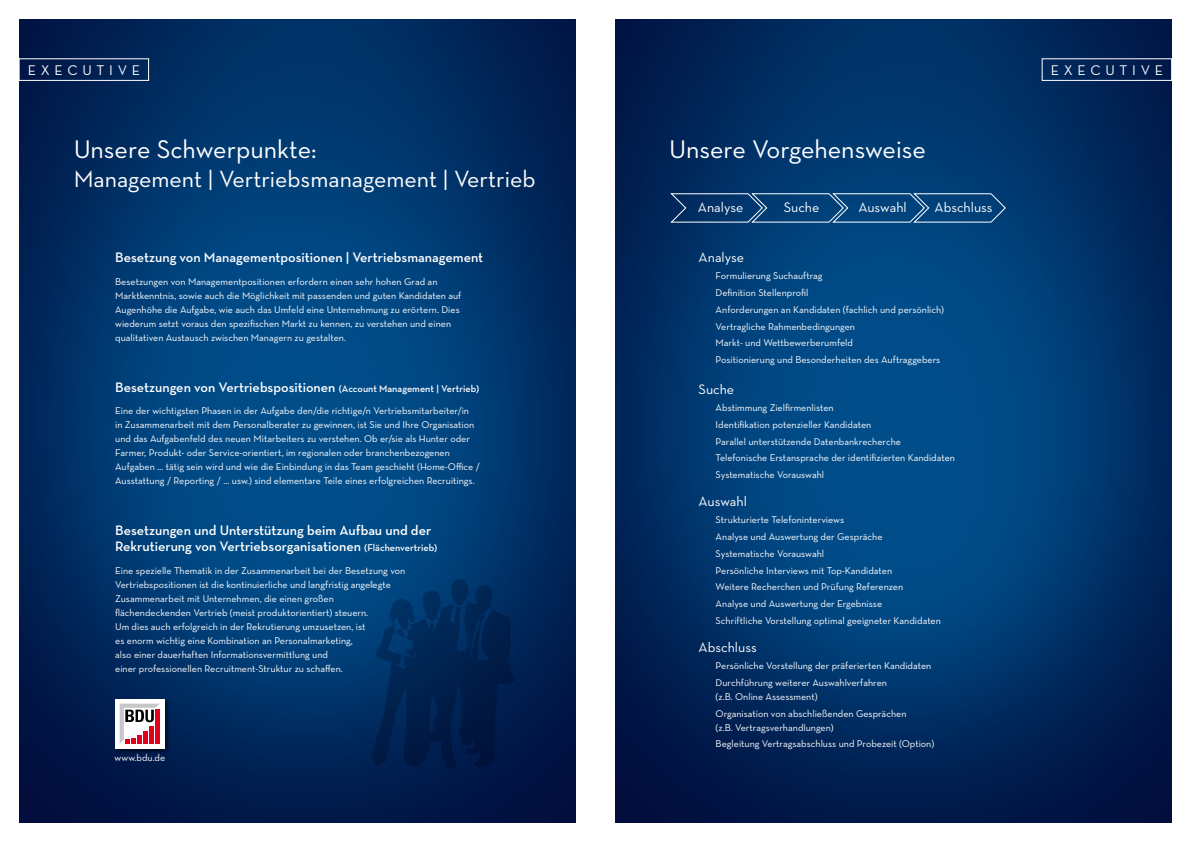
<style>
.page{position:relative;width:1191px;height:842px;background:#fff}
.page>*{position:absolute;margin:0;border:0;box-sizing:border-box;transform-origin:0 0}
.t1{font:26px "Neutra Text";color:#fff}
.t2{font:23.9px "Neutra Text";color:#fff}
.t3{font:14.3px "Neutra Text";letter-spacing:.33em;color:#fff}
.t4{font:600 14px/16px "Neutra Text";color:#fff}
.t5{font:14px "Neutra Text";color:#fff}
.t6{font:10px/16.8px "Neutra Text";color:#fff}
.s1{font-size:10px}
</style>
<div class="page">
<img style="left:615px;top:20px;width:556px;height:802px">
<img style="left:20px;top:20px;width:555px;height:802px">
<div style="left:19px;top:59px;width:130px;height:22px;border:1px solid #fff"></div>
<div style="left:1042px;top:59px;width:129px;height:22px;border:1px solid #fff"></div>
<svg style="left:670px;top:193px;width:336px;height:30px;background:#174e81"></svg>
<svg style="left:371px;top:579px;width:145px;height:190px;background:#002555"></svg>
<div style="left:115px;top:698px;width:55px;height:56px;background:#000;opacity:.5"></div>
<div style="left:115px;top:699px;width:49px;height:49px;background:#fff"></div>
<svg style="left:120px;top:704px;width:40px;height:40px"></svg>
<h3 class="t3" style="left:28px;top:61px;width:114px">executive</h3>
<h3 class="t3" style="left:1050px;top:61px;width:114px">executive</h3>
<h1 class="t1" style="left:74px;top:133px;width:244px">U nsere Schwerpunkte:</h1>
<h1 class="t1" style="left:669px;top:133px;width:258px">U nsere Vorgehensweise</h1>
<h2 class="t2" style="left:74px;top:164px;width:463px">Management | Vertriebsmanagement | Vertrieb</h2>
<h3 class="t4" style="left:115px;top:249px;width:369px">Besetzung von Managementpositionen | Vertriebsmanagement</h3>
<p class="t6" style="left:115px;top:274px;width:348px;line-height:14px">Besetzungen von Managementpositionen erfordern einen sehr hohen Grad an Marktkenntnis, sowie auch die Möglichkeit mit passenden und guten Kandidaten auf Augenhöhe die Aufgabe, wie auch das U mfeld eine U nternehmung zu erörtern. Dies wiederum setzt voraus den spezifischen Markt zu kennen, zu verstehen und einen qualitativen Austausch zwischen Managern zu gestalten.</p>
<h3 class="t4" style="left:115px;top:379px;width:365px">Besetzungen von Vertriebspositionen <span class="s1">(Account Management | Vertrieb)</span></h3>
<p class="t6" style="left:115px;top:404px;width:366px;line-height:14px">Eine der wichtigsten Phasen in der Aufgabe den/die richtige/n Vertriebsmitarbeiter/in<br>in Zusammenarbeit mit dem Personalberater zu gewinnen, ist Sie und I hre Organisation und das Aufgabenfeld des neuen Mitarbeiters zu verstehen. Ob er/sie als Hunter oder Farmer, Produkt- oder Service-orientiert, im regionalen oder branchenbezogenen Aufgaben … tätig sein wird und wie die Einbindung in das Team geschieht (Home-Office / Ausstattung / Reporting / … usw.) sind elementare Teile eines erfolgreichen Recruitings.</p>
<h3 class="t4" style="left:115px;top:522px;width:324px">Besetzungen und Unterstützung beim Aufbau und der<br>Rekrutierung von Vertriebsorganisationen <span class="s1">(Flächenvertrieb)</span></h3>
<p class="t6" style="left:115px;top:563px;width:292px;line-height:14px">Eine spezielle Thematik in der Zusammenarbeit bei der Besetzung von Vertriebspositionen ist die kontinuierliche und langfristig angelegte Zusammenarbeit mit U nternehmen, die einen großen flächendeckenden Vertrieb (meist produktorientiert) steuern.<br>U m dies auch erfolgreich in der Rekrutierung umzusetzen, ist<br>es enorm wichtig eine Kombination an Personalmarketing,<br>also einer dauerhaften I nformationsvermittlung und<br>einer professionellen Recruitment-Struktur zu schaffen.</p>
<p class="t6" style="left:114px;top:749px;width:52px">www.bdu.de</p>
<h3 class="t5" style="left:698px;top:199px;width:47px">Analyse</h3>
<h3 class="t5" style="left:784px;top:199px;width:37px">Suche</h3>
<h3 class="t5" style="left:858px;top:199px;width:50px">Auswahl</h3>
<h3 class="t5" style="left:934px;top:199px;width:60px">Abschluss</h3>
<h3 class="t5" style="left:698px;top:249px;width:47px">Analyse</h3>
<p class="t6" style="left:715px;top:267px;width:230px">Formulierung Suchauftrag<br>Definition Stellenprofil<br>Anforderungen an Kandidaten (fachlich und persönlich)<br>Vertragliche Rahmenbedingungen<br>Markt- und Wettbewerberumfeld<br>Positionierung und Besonderheiten des Auftraggebers</p>
<h3 class="t5" style="left:698px;top:381px;width:37px">Suche</h3>
<p class="t6" style="left:715px;top:399px;width:241px">Abstimmung Zielfirmenlisten<br>Identifikation potenzieller Kandidaten<br>Parallel unterstützende Datenbankrecherche Telefonische Erstansprache der identifizierten Kandidaten Systematische Vorauswahl</p>
<h3 class="t5" style="left:698px;top:493px;width:50px">Auswahl</h3>
<p class="t6" style="left:715px;top:511px;width:227px">Strukturierte Telefoninterviews<br>Analyse und Auswertung der Gespräche Systematische Vorauswahl<br>Persönliche I nterviews mit Top-Kandidaten<br>Weitere Recherchen und Prüfung Referenzen<br>Analyse und Auswertung der Ergebnisse<br>Schriftliche Vorstellung optimal geeigneter Kandidaten</p>
<h3 class="t5" style="left:698px;top:639px;width:60px">Abschluss</h3>
<p class="t6" style="left:715px;top:657px;width:217px">Persönliche Vorstellung der präferierten Kandidaten<br>Durchführung weiterer Auswahlverfahren</p>
<p class="t6" style="left:715px;top:688px;width:192px">(z.B. Online Assessment)<br>Organisation von abschließenden Gesprächen</p>
<p class="t6" style="left:715px;top:719px;width:220px">(z.B. Vertragsverhandlungen)<br>Begleitung Vertragsabschluss und Probezeit (Option)</p>
</div>
